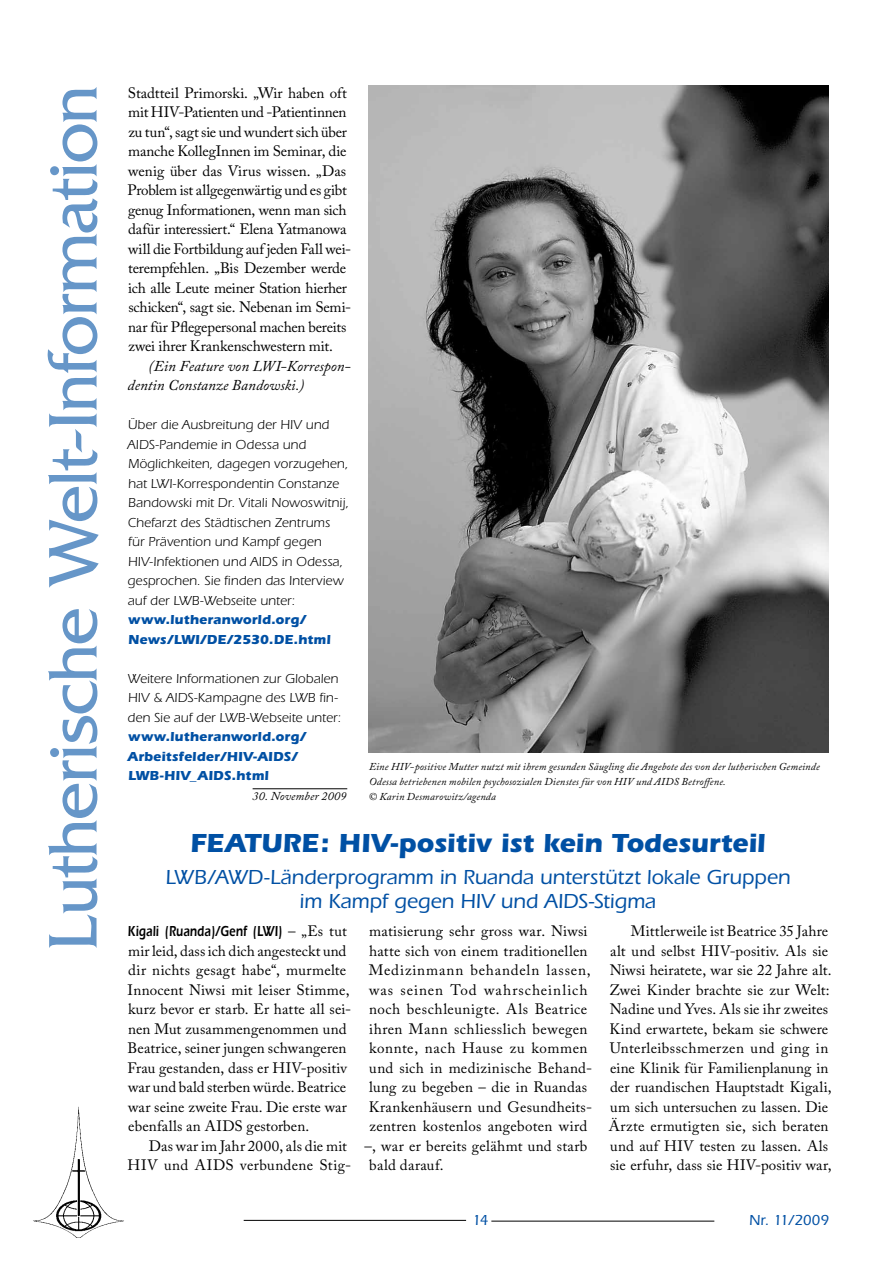
<style>
.page{position:relative;width:893px;height:1263px;background:#fff}
.page>*{position:absolute;margin:0;border:0;box-sizing:border-box;transform-origin:0 0}
.t1{font:72px "Friz Quadrata";letter-spacing:-.02em;color:#6696c8}
.t2{font:700 27px "Itc Eras";color:#0050a4}
.t3{font:500 21px/24px "Itc Eras";letter-spacing:-.005em;color:#0050a4;text-align:center}
.t4{font:15px/19.5px "Adobe Caslon Pro";letter-spacing:.01em;color:#000}
.t5{font:15px/19.5px "Adobe Caslon Pro";letter-spacing:-.015em;color:#000}
.t6{font:italic 15px/19.5px "Adobe Caslon Pro";letter-spacing:.005em;color:#000}
.t7{font:600 15px "Itc Eras";letter-spacing:.01em;color:#000;scale:.75 1}
.t8{font:15px "Adobe Caslon Pro";letter-spacing:.035em;color:#000}
.t9{font:15px "Adobe Caslon Pro";letter-spacing:.03em;color:#000}
.t10{font:15px "Adobe Caslon Pro";letter-spacing:.06em;color:#000}
.t11{font:15px "Adobe Caslon Pro";letter-spacing:.07em;color:#000}
.t12{font:15px "Adobe Caslon Pro";letter-spacing:.04em;color:#000}
.t13{font:500 15px "Itc Eras";letter-spacing:-.015em;color:#0050a4}
.t14{font:13.5px/19.5px "Itc Eras";letter-spacing:.005em;color:#000}
.t15{font:700 13.5px/19.5px "Itc Eras";letter-spacing:.01em;color:#0050a4}
.t16{font:italic 12px "Adobe Caslon Pro";letter-spacing:.015em;color:#000}
.t17{font:italic 10.5px/15px "Adobe Caslon Pro";letter-spacing:.015em;color:#000}
.s1{font-family:"Adobe Caslon Pro";font-weight:400}
</style>
<div class="page">
<hr style="left:491px;top:1221px;width:223px;height:1px;background:#000">
<hr style="left:244px;top:1220px;width:222px;height:1px;background:#000">
<img style="left:33px;top:1106px;width:91px;height:132px">
<hr style="left:253px;top:788px;width:94px;height:1px;background:#000">
<img style="left:369px;top:85px;width:459px;height:668px">
<h1 class="t1" style="left:33px;top:951px;width:867px;rotate:-90deg">Lutherische Welt-Information</h1>
<p class="t5" style="left:128px;top:83px;width:225px">Stadtteil Primorski. „Wir haben oft mit HIV-Patienten und -Patientinnen zu tun“, sagt sie und wundert sich über manche KollegInnen im Seminar, die wenig über das Virus wissen. „Das Problem ist allgegenwärtig und es gibt genug Informationen, wenn man sich dafür interessiert.“ Elena Yatmanowa will die Fortbildung auf jeden Fall wei&shy;terempfehlen. „Bis Dezember werde ich alle Leute meiner Station hierher schicken“, sagt sie. Nebenan im Semi&shy;nar für Pflegepersonal machen bereits zwei ihrer Krankenschwestern mit.</p>
<p class="t6" style="left:128px;top:356px;width:225px;text-indent:21px">(Ein Feature von LWI-Korrespon&shy;dentin Constanze Bandowski.)</p>
<p class="t14" style="left:128px;top:415px;width:223px">Über die Ausbreitung der HIV und AIDS-Pandemie in Odessa und Möglichkeiten, dagegen vorzugehen, hat LWI-Korrespondentin Constanze Bandowski mit Dr. Vitali Nowoswitnij, Chefarzt des Städtischen Zentrums für Prävention und Kampf gegen HIV-Infektionen und AIDS in Odessa, gesprochen. Sie finden das Interview auf der LWB-Webseite unter:</p>
<p class="t15" style="left:128px;top:610px;width:204px">www.lutheranworld.org/<br>News/LWI/DE/2530.DE.html</p>
<p class="t14" style="left:128px;top:668px;width:215px">Weitere Informationen zur Globalen<br>HIV &amp; AIDS-Kampagne des LWB fin&shy;den Sie auf der LWB-Webseite unter:</p>
<p class="t15" style="left:127px;top:727px;width:180px">www.lutheranworld.org/<br>Arbeitsfelder/HIV-AIDS/<br>LWB-HIV_AIDS.html</p>
<p class="t16" style="left:253px;top:788px;width:95px">30. November 2009</p>
<h2 class="t2" style="left:190px;top:827px;width:577px">FEATURE: HIV-positiv ist kein Todesurteil</h2>
<h3 class="t3" style="left:165px;top:865px;width:626px">LWB/AWD-Länderprogramm in Ruanda unterstützt lokale Gruppen im Kampf gegen HIV und AIDS-Stigma</h3>
<p class="t17" style="left:369px;top:759px;width:452px">Eine HIV-positive Mutter nutzt mit ihrem gesunden Säugling die Angebote des von der lutherischen Gemeinde<br>Odessa betriebenen mobilen psychosozialen Dienstes für von HIV und AIDS Betroffene.<br>© Karin Desmarowitz/agenda</p>
<p class="t4" style="left:609px;top:921px;width:224px;text-indent:22px">Mittlerweile ist Beatrice 35 Jahre alt und selbst HIV-positiv. Als sie Niwsi heiratete, war sie 22 Jahre alt.<br>Zwei Kinder brachte sie zur Welt:<br>Nadine und Yves. Als sie ihr zweites Kind erwartete, bekam sie schwere Unterleibsschmerzen und ging in eine Klinik für Familienplanung in der ruandischen Hauptstadt Kigali, um sich untersuchen zu lassen. Die Ärzte ermutigten sie, sich beraten und auf HIV testen zu lassen. Als sie erfuhr, dass sie HIV-positiv war,</p>
<p class="t4" style="left:369px;top:921px;width:220px">matisierung sehr gross war. Niwsi</p>
<p class="t4" style="left:369px;top:941px;width:220px">hatte sich von einem traditionellen</p>
<p class="t10" style="left:369px;top:961px;width:223px">Medizinmann behandeln lassen,</p>
<p class="t11" style="left:369px;top:981px;width:220px">was seinen Tod wahrscheinlich</p>
<p class="t8" style="left:369px;top:1000px;width:220px">noch beschleunigte. Als Beatrice</p>
<p class="t9" style="left:369px;top:1020px;width:220px">ihren Mann schliesslich bewegen</p>
<p class="t12" style="left:369px;top:1039px;width:220px">konnte, nach Hause zu kommen</p>
<p class="t4" style="left:369px;top:1058px;width:224px">und sich in medizinische Behand-</p>
<p class="t4" style="left:369px;top:1077px;width:220px">lung zu begeben – die in Ruandas</p>
<p class="t4" style="left:369px;top:1097px;width:225px">Krankenhäusern und Gesundheits-</p>
<p class="t4" style="left:369px;top:1116px;width:220px">zentren kostenlos angeboten wird</p>
<p class="t4" style="left:365px;top:1136px;width:224px">–, war er bereits gelähmt und starb</p>
<p class="t4" style="left:369px;top:1155px;width:76px">bald darauf.</p>
<p class="t7" style="left:128px;top:922px;width:293px">Kigali (Ruanda)/Genf (LWI) <span class="s1">– „Es tut</span></p>
<p class="t4" style="left:128px;top:941px;width:225px">mir leid, dass ich dich angesteckt und dir nichts gesagt habe“, murmelte Innocent Niwsi mit leiser Stimme, kurz bevor er starb. Er hatte all sei&shy;nen Mut zusammengenommen und Beatrice, seiner jungen schwangeren Frau gestanden, dass er HIV-positiv war und bald sterben würde. Beatrice war seine zweite Frau. Die erste war ebenfalls an AIDS gestorben.</p>
<p class="t4" style="left:128px;top:1136px;width:225px;text-align:right">Das war im Jahr 2000, als die mit<br>HIV und AIDS verbundene Stig-</p>
<p class="t13" style="left:472px;top:1212px;width:18px">14</p>
<p class="t13" style="left:749px;top:1212px;width:82px">Nr. 11/2009</p>
</div>
